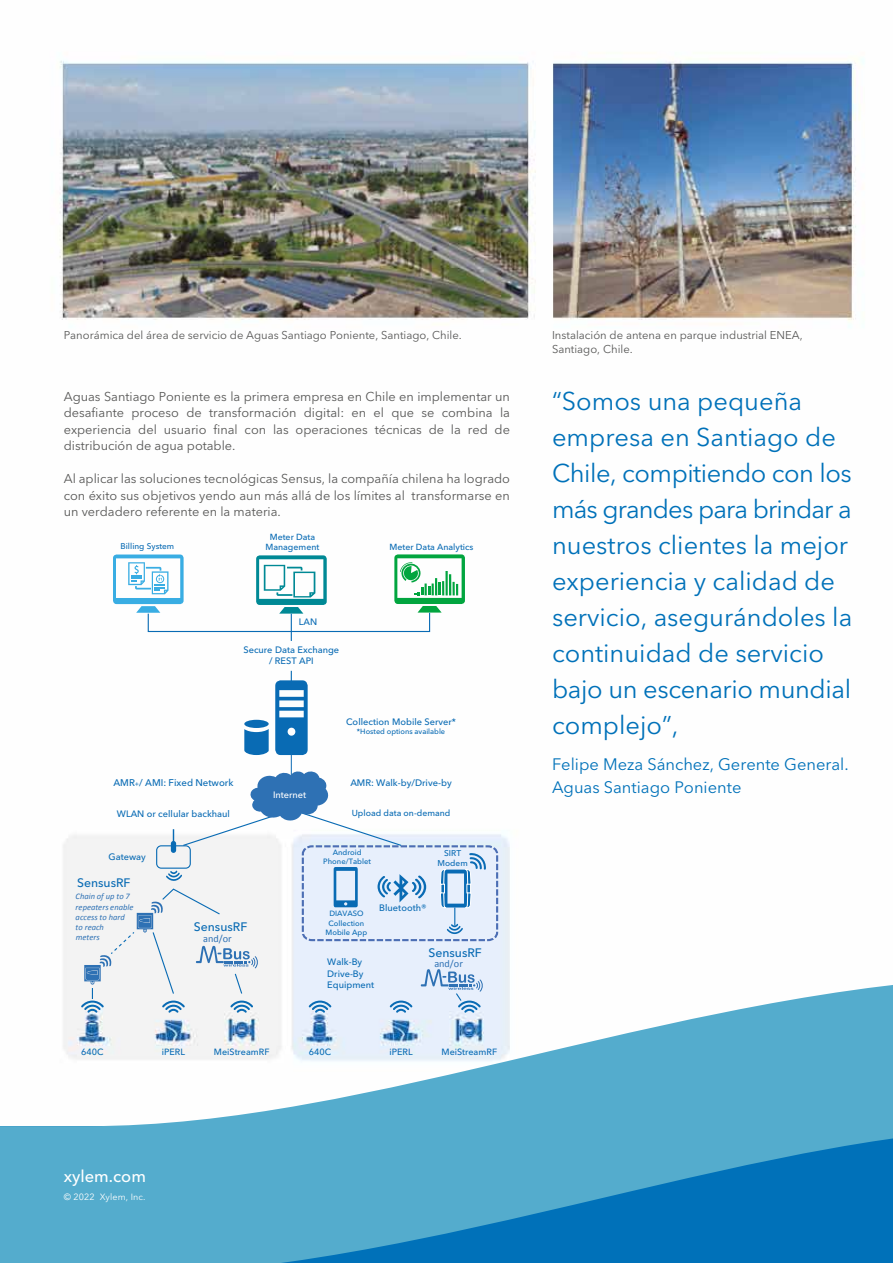
<style>
.page{position:relative;width:893px;height:1263px;background:#fff}
.page>*{position:absolute;margin:0;border:0;box-sizing:border-box;transform-origin:0 0}
.t1{font:25.5px/36px "Avenir Next LT Pro";color:#0071b9}
.t2{font:16.5px/22.5px "Avenir Next LT Pro";color:#0071b9}
.t3{font:500 16.5px "Avenir Next LT Pro";color:#fff}
.t4{font:12.75px/16.5px "Avenir Next LT Pro";color:#575756;text-align:justify}
.t5{font:500 12.15px "Avenir Next LT Pro";color:#096bb4}
.t6{font:11.25px/13.5px "Avenir Next LT Pro";color:#575756}
.t7{font:10.2px "Calibri";color:#2e71b4}
.t8{font:500 9.6px "Avenir Next LT Pro";color:#096bb4}
.t9{font:500 9.3px/11.1px "Avenir Next LT Pro";color:#096bb4;text-align:center}
.t10{font:500 9.3px "Avenir Next LT Pro";letter-spacing:-.005em;color:#fff}
.t11{font:500 9px "Avenir Next LT Pro";color:#096bb4}
.t12{font:9px "Avenir Next LT Pro";letter-spacing:.015em;color:#fff}
.t13{font:500 8.85px/10.6px "Avenir Next LT Pro";color:#096bb4;text-align:center}
.t14{font:500 8.7px "Avenir Next LT Pro";letter-spacing:.005em;color:#096bb4}
.t15{font:italic 8.55px/10.2px "Calibri";color:#2e71b4}
.t16{font:500 8.4px/10.1px "Avenir Next LT Pro";letter-spacing:.005em;color:#096bb4;text-align:center}
.t17{font:500 8.25px "Avenir Next LT Pro";color:#096bb4}
.t18{font:500 7.65px/9.1px "Avenir Next LT Pro";color:#096bb4;text-align:center}
.t19{font:500 7.5px "Avenir Next LT Pro";color:#096bb4}
.s1{font-size:6.45px}
</style>
<div class="page">
<img style="left:59px;top:58px;width:805px;height:917px">
<svg style="left:0;top:975px;width:893px;height:288px;fill:#54accd"></svg>
<svg style="left:113px;top:554px;width:352px;height:87px"></svg>
<svg style="left:81px;top:671px;width:417px;height:342px"></svg>
<p class="t6" style="left:64px;top:328px;width:400px">Panorámica del área de servicio de Aguas Santiago Poniente, Santiago, Chile.</p>
<p class="t6" style="left:552px;top:328px;width:252px">Instalación de antena en parque industrial ENEA,<br>Santiago, Chile.</p>
<p class="t4" style="left:64px;top:388px;width:448px">Aguas Santiago Poniente es la primera empresa en Chile en implementar un desafiante proceso de transformación digital: en el que se combina la experiencia del usuario final con las operaciones técnicas de la red de distribución de agua potable.</p>
<p class="t4" style="left:64px;top:471px;width:448px">Al aplicar las soluciones tecnológicas Sensus, la compañía chilena ha logrado con éxito sus objetivos yendo aun más allá de los límites al transformarse en un verdadero referente en la materia.</p>
<p class="t17" style="left:121px;top:541px;width:55px">Billing System</p>
<p class="t13" style="left:265px;top:531px;width:56px">Meter Data<br>Management</p>
<p class="t13" style="left:389px;top:541px;width:85px">Meter Data Analytics</p>
<p class="t9" style="left:299px;top:617px;width:20px">LAN</p>
<p class="t9" style="left:243px;top:644px;width:97px">Secure Data Exchange / REST API</p>
<p class="t9" style="left:346px;top:716px;width:111px">Collection Mobile Server*</p>
<p class="t19" style="left:357px;top:727px;width:90px">*Hosted options available</p>
<p class="t8" style="left:113px;top:776px;width:121px">AMR<span class="s1">+</span>/ AMI: Fixed Network</p>
<p class="t9" style="left:350px;top:777px;width:103px">AMR: Walk-by/Drive-by</p>
<p class="t10" style="left:273px;top:789px;width:35px">Internet</p>
<p class="t9" style="left:117px;top:808px;width:115px">WLAN or cellular backhaul</p>
<p class="t14" style="left:352px;top:808px;width:100px">Upload data on-demand</p>
<p class="t9" style="left:108px;top:852px;width:39px">Gateway</p>
<p class="t15" style="left:76px;top:891px;width:59px">Chain of up to 7 repeaters enable access to hard to reach<br>meters</p>
<p class="t5" style="left:77px;top:875px;width:55px">SensusRF</p>
<p class="t5" style="left:194px;top:919px;width:55px">SensusRF</p>
<p class="t7" style="left:203px;top:932px;width:30px">and/or</p>
<p class="t18" style="left:323px;top:848px;width:49px">Android<br>Phone/Tablet</p>
<p class="t16" style="left:437px;top:848px;width:32px">SIRT<br>Modem</p>
<p class="t18" style="left:326px;top:909px;width:43px">DIAVASO<br>Collection<br>Mobile App</p>
<p class="t9" style="left:379px;top:902px;width:49px">Bluetooth®</p>
<p class="t9" style="left:327px;top:957px;width:49px;text-align:left">Walk-By<br>Drive-By<br>Equipment</p>
<p class="t5" style="left:428px;top:945px;width:55px">SensusRF</p>
<p class="t7" style="left:434px;top:957px;width:30px">and/or</p>
<p class="t11" style="left:81px;top:1046px;width:24px">640C</p>
<p class="t11" style="left:162px;top:1046px;width:25px">iPERL</p>
<p class="t11" style="left:214px;top:1046px;width:57px">MeiStreamRF</p>
<p class="t11" style="left:309px;top:1046px;width:24px">640C</p>
<p class="t11" style="left:389px;top:1046px;width:25px">iPERL</p>
<p class="t11" style="left:442px;top:1046px;width:57px">MeiStreamRF</p>
<p class="t1" style="left:552px;top:383px;width:302px">“Somos una pequeña empresa en Santiago de<br>Chile, compitiendo con los más grandes para brindar a nuestros clientes la mejor experiencia y calidad de servicio, asegurándoles la continuidad de servicio bajo un escenario mundial complejo”,</p>
<p class="t2" style="left:552px;top:753px;width:298px">Felipe Meza Sánchez, Gerente General.<br>Aguas Santiago Poniente</p>
<p class="t3" style="left:64px;top:1166px;width:84px">xylem.com</p>
<p class="t12" style="left:64px;top:1191px;width:83px">© 2022 Xylem, Inc.</p>
</div>
